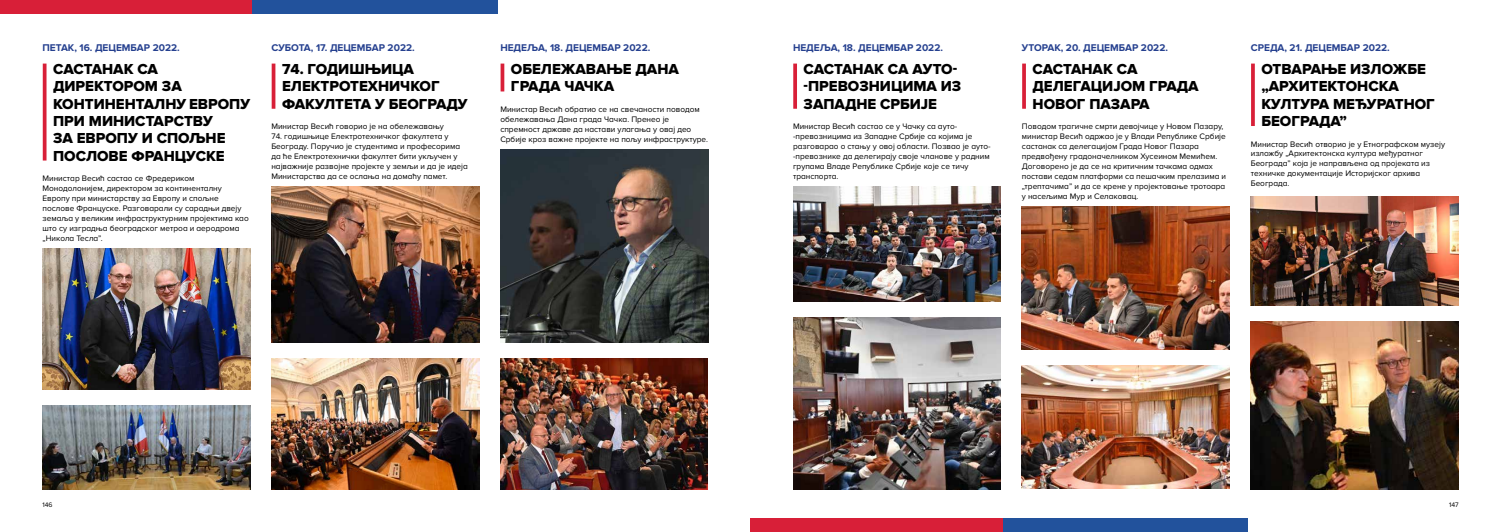
<style>
.page{position:relative;width:1501px;height:532px;background:#fff}
.page>*{position:absolute;margin:0;border:0;box-sizing:border-box;transform-origin:0 0}
.t1{font:15px/17.2px "Proxima Nova A Extrabld";color:#000}
.t2{font:700 10.12px "Proxima Nova A";color:#25408f}
.t3{font:8.25px/9.9px "Proxima Nova A";color:#000}
.t4{font:6.75px "Proxima Nova A";color:#000}
</style>
<div class="page">
<div style="left:251px;top:0;width:253px;height:14px;background:#22529c"></div>
<div style="left:0;top:0;width:252px;height:14px;background:#d81f38"></div>
<div style="left:498px;top:0;width:252px;height:14px;background:#fff"></div>
<div style="left:1002px;top:517px;width:252px;height:14px;background:#22529c"></div>
<div style="left:750px;top:517px;width:253px;height:14px;background:#d81f38"></div>
<div style="left:1248px;top:517px;width:253px;height:14px;background:#fff"></div>
<svg style="left:43px;top:64px;width:4px;height:96px"></svg>
<img style="left:43px;top:248px;width:207px;height:142px">
<img style="left:43px;top:405px;width:207px;height:84px">
<hr style="left:272px;top:64px;width:3px;height:45px;background:#d81f38">
<img style="left:271px;top:187px;width:208px;height:302px">
<hr style="left:501px;top:64px;width:3px;height:27px;background:#d81f38">
<img style="left:500px;top:150px;width:208px;height:193px">
<img style="left:500px;top:358px;width:208px;height:131px">
<div style="left:261px;top:343px;width:224px;height:14px;background:#fff"></div>
<svg style="left:793px;top:64px;width:4px;height:45px"></svg>
<img style="left:793px;top:187px;width:208px;height:115px">
<img style="left:793px;top:317px;width:208px;height:172px">
<svg style="left:1022px;top:64px;width:4px;height:45px"></svg>
<img style="left:1022px;top:207px;width:208px;height:281px">
<svg style="left:1251px;top:64px;width:4px;height:62px"></svg>
<img style="left:1251px;top:197px;width:207px;height:109px">
<img style="left:1251px;top:321px;width:207px;height:168px">
<div style="left:1013px;top:350px;width:225px;height:14px;background:#fff"></div>
<p class="t2" style="left:43px;top:41px;width:139px">ПЕТАК, 16. ДЕЦЕМБАР 2022.</p>
<h1 class="t1" style="left:53px;top:61px;width:199px">САСТАНАК СА<br>ДИРЕКТОРОМ ЗА<br>КОНТИНЕНТАЛНУ ЕВРОПУ<br>ПРИ МИНИСТАРСТВУ<br>ЗА ЕВРОПУ И СПОЉНЕ<br>ПОСЛОВЕ ФРАНЦУСКЕ</h1>
<p class="t3" style="left:43px;top:173px;width:208px">Министар Весић састао се Фредериком Монодолонијем, директором за континенталну Европу при министарству за Европу и спољне послове Француске. Разговарали су сарадњи двеју земаља у великим инфраструктурним пројектима као што су изградња београдског метроа и аеродрома „Никола Тесла”.</p>
<p class="t2" style="left:271px;top:41px;width:145px">СУБОТА, 17. ДЕЦЕМБАР 2022.</p>
<h1 class="t1" style="left:282px;top:61px;width:187px">74. ГОДИШЊИЦА<br>ЕЛЕКТРОТЕХНИЧКОГ<br>ФАКУЛТЕТА У БЕОГРАДУ</h1>
<p class="t3" style="left:271px;top:122px;width:174px">Министар Весић говорио је на обележавању</p>
<p class="t3" style="left:271px;top:132px;width:198px">74. годишњице Електротехничког факултета у Београду. Поручио је студентима и професорима да ће Електротехнички факултет бити укључен у најважније развојне пројекте у земљи и да је идеја Министарства да се ослања на домаћу памет.</p>
<p class="t2" style="left:500px;top:41px;width:152px">НЕДЕЉА, 18. ДЕЦЕМБАР 2022.</p>
<h1 class="t1" style="left:511px;top:61px;width:169px">ОБЕЛЕЖАВАЊЕ ДАНА<br>ГРАДА ЧАЧКА</h1>
<p class="t3" style="left:500px;top:104px;width:209px">Министар Весић обратио се на свечаности поводом обележавања Дана града Чачка. Пренео је спремност државе да настави улагања у овај део Србије кроз важне пројекте на пољу инфраструктуре.</p>
<p class="t2" style="left:793px;top:41px;width:152px">НЕДЕЉА, 18. ДЕЦЕМБАР 2022.</p>
<h1 class="t1" style="left:804px;top:61px;width:159px">САСТАНАК СА АУТО--ПРЕВОЗНИЦИМА ИЗ<br>ЗАПАДНЕ СРБИЈЕ</h1>
<p class="t3" style="left:793px;top:122px;width:199px">Министар Весић састао се у Чачку са ауто--превозницима из Западне Србије са којима је разговарао о стању у овој области. Позвао је ауто--превознике да делегирају своје чланове у радним групама Владе Републике Србије које се тичу транспорта.</p>
<p class="t2" style="left:1022px;top:41px;width:148px">УТОРАК, 20. ДЕЦЕМБАР 2022.</p>
<h1 class="t1" style="left:1033px;top:61px;width:168px">САСТАНАК СА<br>ДЕЛЕГАЦИЈОМ ГРАДА<br>НОВОГ ПАЗАРА</h1>
<p class="t3" style="left:1022px;top:122px;width:206px">Поводом трагичне смрти девојчице у Новом Пазару, министар Весић одржао је у Влади Републике Србије састанак са делегацијом Града Новог Пазара предвођену градоначелником Хусеином Мемићем.<br>Договорено је да се на критичним тачкама одмах постави седам платформи са пешачким прелазима и „трептачима” и да се крене у пројектовање тротоара у насељима Мур и Селаковац.</p>
<p class="t2" style="left:1251px;top:41px;width:140px">СРЕДА, 21. ДЕЦЕМБАР 2022.</p>
<h1 class="t1" style="left:1261px;top:61px;width:175px">ОТВАРАЊЕ ИЗЛОЖБЕ „АРХИТЕКТОНСКА<br>КУЛТУРА МЕЂУРАТНОГ<br>БЕОГРАДА”</h1>
<p class="t3" style="left:1251px;top:139px;width:196px">Министар Весић отворио је у Етнографском музеју изложбу „Архитектонска култура међуратног Београда” која је направљена од пројеката из техничке документације Историјског архива Београда.</p>
<p class="t4" style="left:43px;top:500px;width:12px">146</p>
<p class="t4" style="left:1449px;top:500px;width:11px">147</p>
</div>
